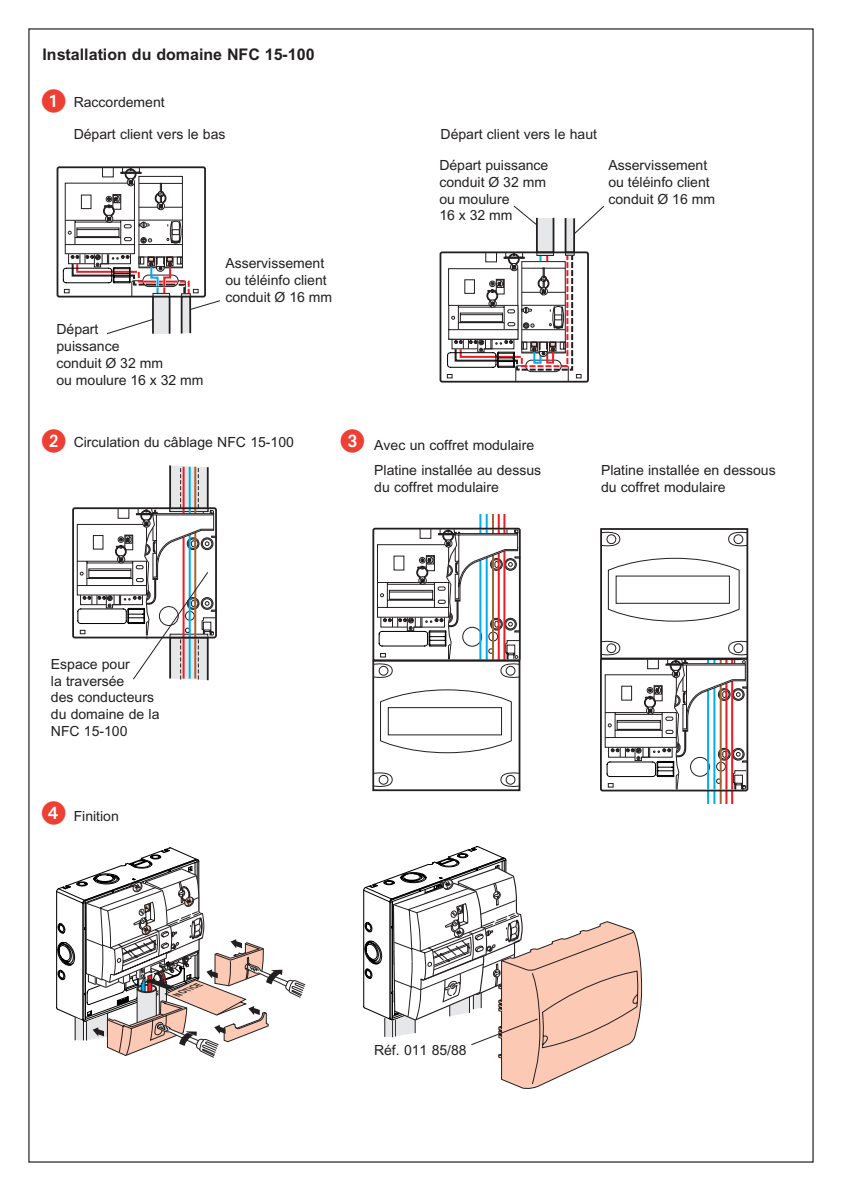
<style>
.page{position:relative;width:842px;height:1191px;background:#fff}
.page>*{position:absolute;margin:0;border:0;box-sizing:border-box;transform-origin:0 0}
.t1{font:24px "European Pi One";color:#ee3f34}
.t2{font:700 16px "Arial";color:#231f20}
.t3{font:14px/16.8px "Arial";color:#231f20}
.t4{font:italic 700 6.8px "Arial";color:#231f20;scale:1.08 1}
.s1{font-family:"European Pi One";font-size:24px;color:#ee3f34}
</style>
<div class="page">
<div style="left:57px;top:166px;width:149px;height:131px;border:2px solid #231f20;border-radius:2px"></div>
<svg style="left:63px;top:166px;width:157px;height:168px"></svg>
<div style="left:440px;top:251px;width:149px;height:131px;border:2px solid #231f20;border-radius:2px"></div>
<svg style="left:447px;top:205px;width:158px;height:178px"></svg>
<svg style="left:72px;top:465px;width:145px;height:215px"></svg>
<svg style="left:374px;top:527px;width:147px;height:262px"></svg>
<div style="left:372px;top:659px;width:148px;height:132px;border:2px solid #231f20"></div>
<div style="left:372px;top:528px;width:149px;height:133px;border:2px solid #231f20;border-radius:2px"></div>
<svg style="left:377px;top:514px;width:144px;height:253px"></svg>
<div style="left:600px;top:528px;width:148px;height:131px;border:2px solid #231f20"></div>
<svg style="left:600px;top:534px;width:148px;height:270px"></svg>
<svg style="left:56px;top:847px;width:250px;height:211px"></svg>
<svg style="left:363px;top:846px;width:279px;height:242px"></svg>
<p class="t2" style="left:43px;top:45px;width:274px">Installation du domaine NFC 15-100</p>
<p class="t3" style="left:42px;top:94px;width:125px"><span class="s1">1</span> Raccordement</p>
<p class="t3" style="left:74px;top:126px;width:153px">Départ client vers le bas</p>
<p class="t3" style="left:441px;top:126px;width:158px">Départ client vers le haut</p>
<p class="t3" style="left:56px;top:321px;width:149px">Départ<br>puissance<br>conduit Ø 32 mm<br>ou moulure 16 x 32 mm</p>
<p class="t3" style="left:226px;top:254px;width:108px">Asservissement ou téléinfo client conduit Ø 16 mm</p>
<p class="t3" style="left:439px;top:156px;width:110px">Départ puissance conduit Ø 32 mm ou moulure<br>16 x 32 mm</p>
<p class="t3" style="left:608px;top:156px;width:108px">Asservissement ou téléinfo client conduit Ø 16 mm</p>
<p class="t3" style="left:42px;top:434px;width:254px"><span class="s1">2</span> Circulation du câblage NFC 15-100</p>
<p class="t3" style="left:374px;top:432px;width:168px;line-height:25.2px">Avec un coffret modulaire<br>Platine installée au dessus</p>
<p class="t3" style="left:374px;top:478px;width:126px">du coffret modulaire</p>
<h1 class="t1" style="left:340px;top:428px;width:25px">3</h1>
<p class="t3" style="left:601px;top:461px;width:176px">Platine installée en dessous du coffret modulaire</p>
<p class="t3" style="left:51px;top:655px;width:110px">Espace pour<br>la traversée<br>des conducteurs du domaine de la<br>NFC 15-100</p>
<p class="t3" style="left:42px;top:807px;width:79px"><span class="s1">4</span> Finition</p>
<p class="t4" style="left:176px;top:990px;width:27px;rotate:-25deg">NOTICE</p>
<p class="t3" style="left:374px;top:1041px;width:94px">Réf. 011 85/88</p>
</div>
